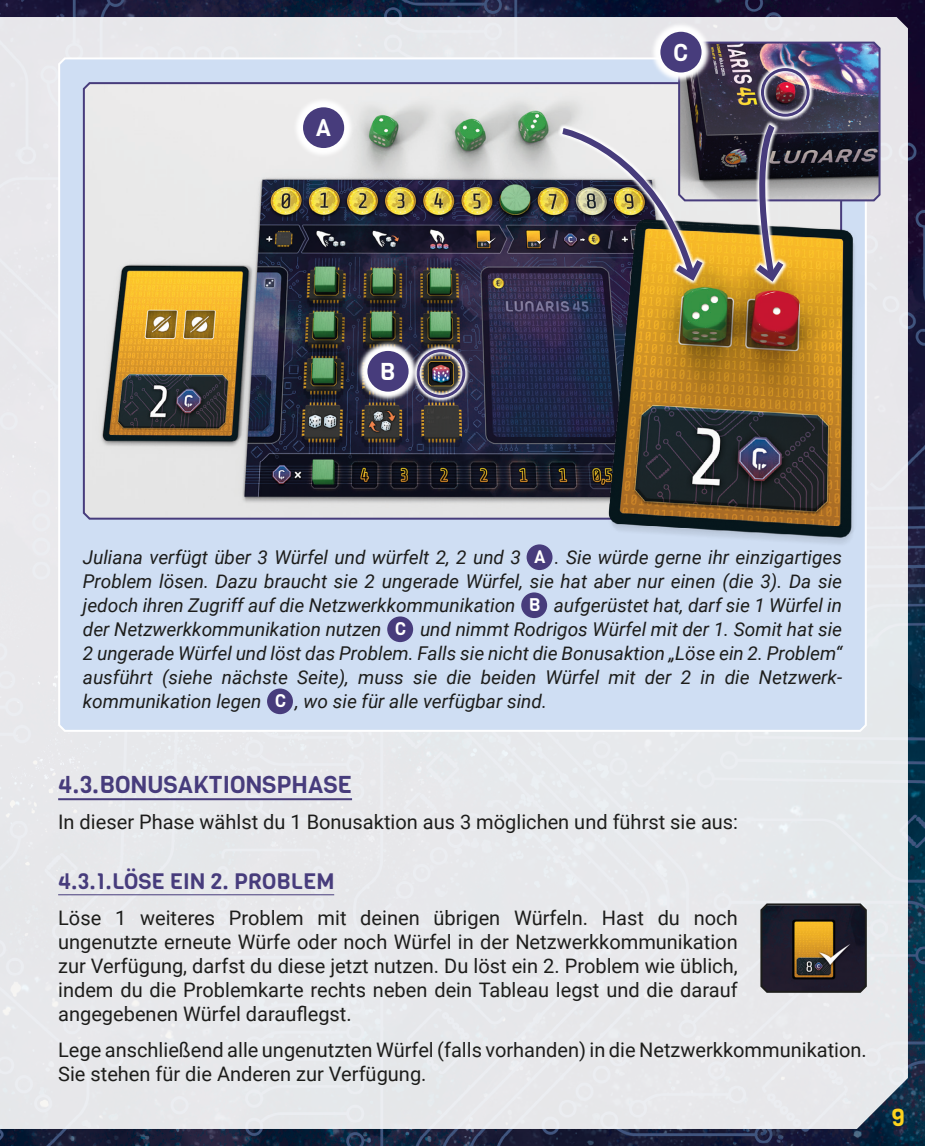
<style>
.page{position:relative;width:925px;height:1146px;background:#fff}
.page>*{position:absolute;margin:0;border:0;box-sizing:border-box;transform-origin:0 0}
.subtitulo1{font:24px "Viga";color:#473c7c}
.Legend{font:24px "Viga";color:#fff}
.t1{font:24px "Viga";color:#fdd31d}
.subtitulo2{font:22px "Viga";color:#473c7c}
.Corpo_de_texto{font:20px/24px "Roboto";color:#1d1d1b;text-align:justify}
.Example{font:italic 19px/24px "Roboto";color:#1d1d1b;text-align:justify}
.Legend-2{font:18px "Viga";color:#fff}
</style>
<div class="page">
<img style="left:0;top:0;width:924px;height:1145px">
<div style="left:0;top:17px;width:907px;height:1111px;background:#e7e8eb"></div>
<hr style="left:58px;top:798px;width:294px;height:2px;background:#473c7c">
<hr style="left:58px;top:894px;width:276px;height:1px;background:#473c7c">
<div style="left:57px;top:56px;width:810px;height:676px;background:#cfdef3"></div>
<svg style="left:759px;top:901px;width:108px;height:92px;background:#483d36"></svg>
<img style="left:82px;top:80px;width:516px;height:440px">
<div style="left:292px;top:97px;width:62px;height:61px;background:linear-gradient(to right,#f5f4f5,#f2f2f3)"></div>
<div style="left:303px;top:107px;width:41px;height:41px;background:#473c7c;border-radius:50%"></div>
<img style="left:418px;top:345px;width:52px;height:57px">
<div style="left:416px;top:349px;width:49px;height:49px;border:3px solid #473c7c;border-radius:50%"></div>
<img style="left:598px;top:286px;width:269px;height:264px">
<svg style="left:649px;top:21px;width:62px;height:19px"></svg>
<div style="left:660px;top:32px;width:41px;height:40px;background:#473c7c;border-radius:50%"></div>
<svg style="left:356px;top:340px;width:62px;height:62px"></svg>
<div style="left:367px;top:351px;width:41px;height:40px;background:#473c7c;border-radius:50%"></div>
<img style="left:556px;top:40px;width:325px;height:246px">
<p class="Legend" style="left:316px;top:112px;width:17px">A</p>
<p class="Legend" style="left:673px;top:36px;width:16px">C</p>
<p class="Legend" style="left:380px;top:355px;width:17px">B</p>
<p class="Example" style="left:83px;top:545px;width:439px">Juliana verfügt über 3 Würfel und würfelt 2, 2 und 3</p>
<p class="Legend-2" style="left:534px;top:544px;width:13px">A</p>
<p class="Example" style="left:83px;top:545px;width:760px;text-indent:471px">. Sie würde gerne ihr einzigartiges Problem lösen. Dazu braucht sie 2 ungerade Würfel, sie hat aber nur einen (die 3). Da sie jedoch ihren Zugriff auf die Netzwerkkommunikation</p>
<p class="Legend-2" style="left:528px;top:592px;width:13px">B</p>
<p class="Example" style="left:553px;top:593px;width:290px">aufgerüstet hat, darf sie 1 Würfel in</p>
<p class="Example" style="left:83px;top:617px;width:760px;text-indent:337px">und nimmt Rodrigos Würfel mit der 1. Somit hat sie 2 ungerade Würfel und löst das Problem. Falls sie nicht die Bonusaktion „Löse ein 2. Problem“ ausführt (siehe nächste Seite), muss sie die beiden Würfel mit der 2 in die Netzwerk&shy;kommunikation legen</p>
<p class="Example" style="left:83px;top:617px;width:300px">der Netzwerkkommunikation nutzen</p>
<p class="Legend-2" style="left:395px;top:616px;width:12px">C</p>
<p class="Legend-2" style="left:275px;top:688px;width:12px">C</p>
<p class="Example" style="left:295px;top:689px;width:253px">, wo sie für alle verfügbar sind.</p>
<p class="subtitulo1" style="left:58px;top:768px;width:295px">4.3.BONUSAKTIONSPHASE</p>
<p class="Corpo_de_texto" style="left:58px;top:808px;width:681px">In dieser Phase wählst du 1 Bonusaktion aus 3 möglichen und führst sie aus:</p>
<p class="subtitulo2" style="left:58px;top:866px;width:277px">4.3.1.LÖSE EIN 2. PROBLEM</p>
<p class="Corpo_de_texto" style="left:58px;top:904px;width:680px">Löse 1 weiteres Problem mit deinen übrigen Würfeln. Hast du noch ungenutzte erneute Würfe oder noch Würfel in der Netzwerkkommunikation zur Verfügung, darfst du diese jetzt nutzen. Du löst ein 2. Problem wie üblich, indem du die Problemkarte rechts neben dein Tableau legst und die darauf angegebenen Würfel darauflegst.</p>
<p class="Corpo_de_texto" style="left:58px;top:1036px;width:809px">Lege anschließend alle ungenutzten Würfel (falls vorhanden) in die Netzwerkkommunikation.<br>Sie stehen für die Anderen zur Verfügung.</p>
<p class="t1" style="left:891px;top:1101px;width:15px">9</p>
</div>
